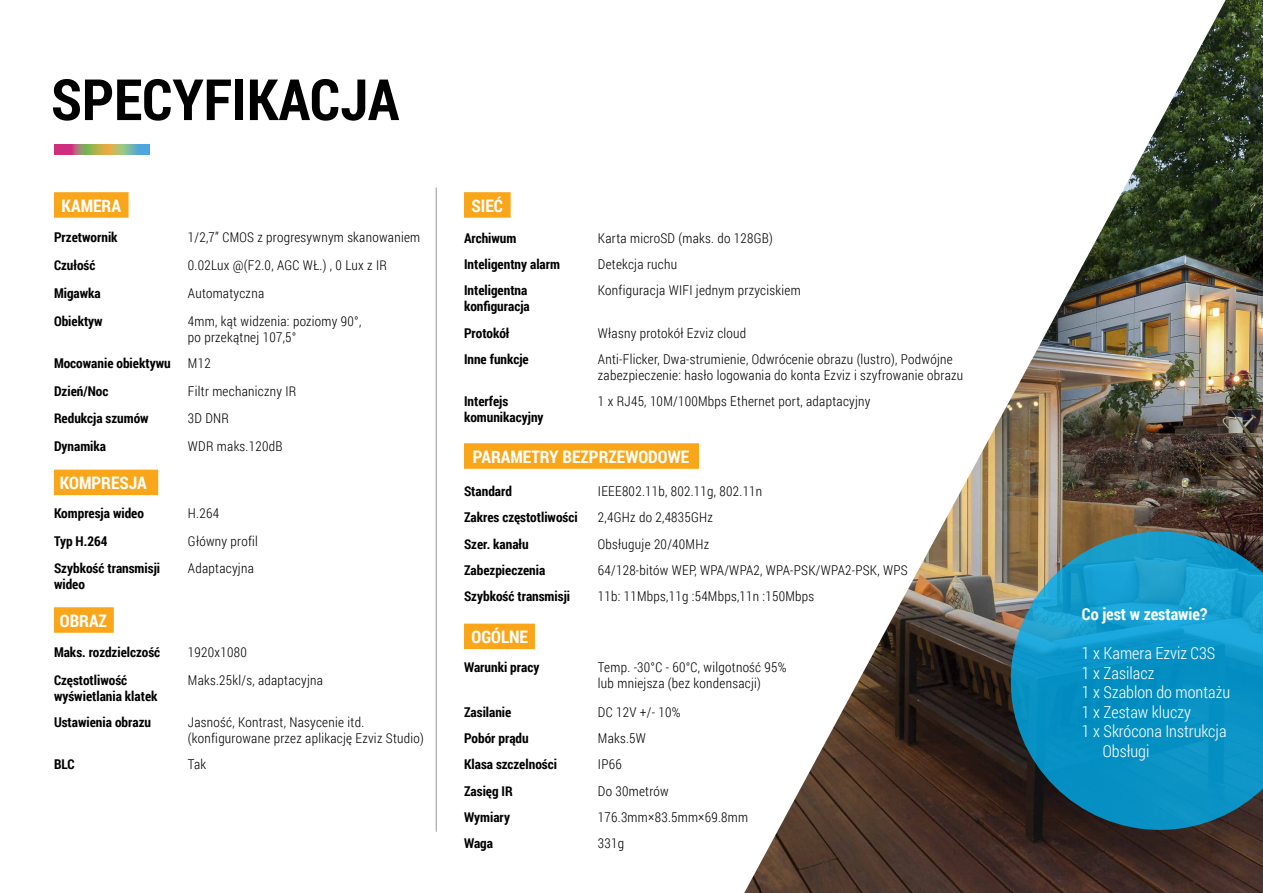
<style>
.page{position:relative;width:1263px;height:893px;background:#fff}
.page>*{position:absolute;margin:0;border:0;box-sizing:border-box;transform-origin:0 0}
.t1{font:700 57px "Roboto Condensed";color:#000}
.t2{font:700 17.25px "Roboto Condensed";color:#fff}
.t3{font:300 16.5px "Roboto Condensed";color:#fff}
.t4{font:700 16.5px "Roboto Condensed";color:#fff}
.t5{font:300 13.5px/16.2px "Roboto Condensed";letter-spacing:.02em;color:#000}
.t6{font:700 13.5px/16.2px "Roboto Condensed";color:#000}
</style>
<div class="page">
<img style="left:744px;top:0;width:519px;height:893px">
<svg style="left:1011px;top:532px;width:252px;height:298px;background:#1b87ad"></svg>
<svg style="left:54px;top:144px;width:95px;height:11px"></svg>
<div style="left:54px;top:192px;width:75px;height:26px;background:#faa61a"></div>
<div style="left:54px;top:470px;width:104px;height:25px;background:#faa61a"></div>
<div style="left:54px;top:607px;width:60px;height:26px;background:#faa61a"></div>
<div style="left:464px;top:192px;width:47px;height:26px;background:#faa61a"></div>
<div style="left:464px;top:443px;width:235px;height:26px;background:#faa61a"></div>
<div style="left:464px;top:624px;width:71px;height:25px;background:#faa61a"></div>
<hr style="left:436px;top:188px;width:1px;height:644px;background:#939598">
<h1 class="t1" style="left:51px;top:60px;width:350px">SPECYFIKACJA</h1>
<p class="t2" style="left:62px;top:193px;width:61px">KAMERA</p>
<p class="t6" style="left:54px;top:229px;width:65px">Przetwornik</p>
<p class="t5" style="left:188px;top:229px;width:234px">1/2,7” CMOS z progresywnym skanowaniem</p>
<p class="t6" style="left:54px;top:257px;width:43px">Czułość</p>
<p class="t5" style="left:188px;top:257px;width:200px">0.02Lux @(F2.0, AGC WŁ.) , 0 Lux z IR</p>
<p class="t6" style="left:54px;top:284px;width:48px">Migawka</p>
<p class="t5" style="left:188px;top:284px;width:78px">Automatyczna</p>
<p class="t6" style="left:54px;top:312px;width:50px">Obiektyw</p>
<p class="t5" style="left:188px;top:312px;width:175px">4mm, kąt widzenia: poziomy 90°, po przekątnej 107,5°</p>
<p class="t6" style="left:54px;top:354px;width:118px">Mocowanie obiektywu</p>
<p class="t5" style="left:188px;top:354px;width:24px">M12</p>
<p class="t6" style="left:54px;top:382px;width:56px">Dzień/Noc</p>
<p class="t5" style="left:188px;top:382px;width:110px">Filtr mechaniczny IR</p>
<p class="t6" style="left:54px;top:410px;width:96px">Redukcja szumów</p>
<p class="t5" style="left:188px;top:410px;width:43px">3D DNR</p>
<p class="t6" style="left:54px;top:438px;width:54px">Dynamika</p>
<p class="t5" style="left:188px;top:438px;width:96px">WDR maks.120dB</p>
<p class="t2" style="left:60px;top:471px;width:88px">KOMPRESJA</p>
<p class="t6" style="left:54px;top:504px;width:92px">Kompresja wideo</p>
<p class="t5" style="left:188px;top:504px;width:33px">H.264</p>
<p class="t6" style="left:54px;top:532px;width:55px">Typ H.264</p>
<p class="t5" style="left:188px;top:532px;width:71px">Główny profil</p>
<p class="t6" style="left:54px;top:560px;width:108px">Szybkość transmisji wideo</p>
<p class="t5" style="left:188px;top:560px;width:67px">Adaptacyjna</p>
<p class="t2" style="left:60px;top:608px;width:49px">OBRAZ</p>
<p class="t6" style="left:54px;top:643px;width:108px">Maks. rozdzielczość</p>
<p class="t5" style="left:188px;top:643px;width:60px">1920x1080</p>
<p class="t6" style="left:54px;top:671px;width:105px">Częstotliwość wyświetlania klatek</p>
<p class="t5" style="left:188px;top:671px;width:137px">Maks.25kl/s, adaptacyjna</p>
<p class="t6" style="left:54px;top:713px;width:99px">Ustawienia obrazu</p>
<p class="t5" style="left:188px;top:714px;width:237px">Jasność, Kontrast, Nasycenie itd. (konfigurowane przez aplikację Ezviz Studio)</p>
<p class="t6" style="left:54px;top:756px;width:22px">BLC</p>
<p class="t5" style="left:188px;top:756px;width:20px">Tak</p>
<p class="t2" style="left:472px;top:193px;width:33px">SIEĆ</p>
<p class="t6" style="left:464px;top:229px;width:54px">Archiwum</p>
<p class="t5" style="left:598px;top:229px;width:176px">Karta microSD (maks. do 128GB)</p>
<p class="t6" style="left:464px;top:256px;width:98px">Inteligentny alarm</p>
<p class="t5" style="left:598px;top:256px;width:81px">Detekcja ruchu</p>
<p class="t6" style="left:464px;top:282px;width:67px">Inteligentna konfiguracja</p>
<p class="t5" style="left:598px;top:282px;width:204px">Konfiguracja WIFI jednym przyciskiem</p>
<p class="t6" style="left:464px;top:324px;width:47px">Protokół</p>
<p class="t5" style="left:598px;top:324px;width:150px">Własny protokół Ezviz cloud</p>
<p class="t6" style="left:464px;top:350px;width:66px">Inne funkcje</p>
<p class="t5" style="left:598px;top:350px;width:367px">Anti-Flicker, Dwa-strumienie, Odwrócenie obrazu (lustro), Podwójne zabezpieczenie: hasło logowania do konta Ezviz i szyfrowanie obrazu</p>
<p class="t6" style="left:464px;top:393px;width:81px">Interfejs komunikacyjny</p>
<p class="t5" style="left:598px;top:393px;width:274px">1 x RJ45, 10M/100Mbps Ethernet port, adaptacyjny</p>
<p class="t2" style="left:473px;top:444px;width:218px">PARAMETRY BEZPRZEWODOWE</p>
<p class="t6" style="left:464px;top:483px;width:49px">Standard</p>
<p class="t5" style="left:598px;top:483px;width:166px">IEEE802.11b, 802.11g, 802.11n</p>
<p class="t6" style="left:464px;top:509px;width:115px">Zakres częstotliwości</p>
<p class="t5" style="left:598px;top:509px;width:117px">2,4GHz do 2,4835GHz</p>
<p class="t6" style="left:464px;top:535px;width:66px">Szer. kanału</p>
<p class="t5" style="left:598px;top:535px;width:113px">Obsługuje 20/40MHz</p>
<p class="t6" style="left:464px;top:561px;width:83px">Zabezpieczenia</p>
<p class="t5" style="left:598px;top:561px;width:311px">64/128-bitów WEP, WPA/WPA2, WPA-PSK/WPA2-PSK, WPS</p>
<p class="t6" style="left:464px;top:587px;width:108px">Szybkość transmisji</p>
<p class="t5" style="left:598px;top:587px;width:218px">11b: 11Mbps,11g :54Mbps,11n :150Mbps</p>
<p class="t2" style="left:472px;top:625px;width:58px">OGÓLNE</p>
<p class="t6" style="left:464px;top:659px;width:77px">Warunki pracy</p>
<p class="t5" style="left:598px;top:659px;width:190px">Temp. -30°C - 60°C, wilgotność 95% lub mniejsza (bez kondensacji)</p>
<p class="t6" style="left:464px;top:704px;width:49px">Zasilanie</p>
<p class="t5" style="left:598px;top:704px;width:84px">DC 12V +/- 10%</p>
<p class="t6" style="left:464px;top:730px;width:66px">Pobór prądu</p>
<p class="t5" style="left:598px;top:730px;width:50px">Maks.5W</p>
<p class="t6" style="left:464px;top:756px;width:94px">Klasa szczelności</p>
<p class="t5" style="left:598px;top:756px;width:25px">IP66</p>
<p class="t6" style="left:464px;top:782px;width:50px">Zasięg IR</p>
<p class="t5" style="left:598px;top:782px;width:72px">Do 30metrów</p>
<p class="t6" style="left:464px;top:808px;width:48px">Wymiary</p>
<p class="t5" style="left:598px;top:808px;width:152px">176.3mm×83.5mm×69.8mm</p>
<p class="t6" style="left:464px;top:834px;width:30px">Waga</p>
<p class="t5" style="left:598px;top:834px;width:28px">331g</p>
<p class="t4" style="left:1082px;top:603px;width:127px">Co jest w zestawie?</p>
<p class="t3" style="left:1082px;top:642px;width:135px">1 x Kamera Ezviz C3S</p>
<p class="t3" style="left:1082px;top:661px;width:74px">1 x Zasilacz</p>
<p class="t3" style="left:1082px;top:681px;width:150px">1 x Szablon do montażu</p>
<p class="t3" style="left:1082px;top:700px;width:110px">1 x Zestaw kluczy</p>
<p class="t3" style="left:1082px;top:720px;width:146px">1 x Skrócona Instrukcja</p>
<p class="t3" style="left:1103px;top:739px;width:48px">Obsługi</p>
</div>
